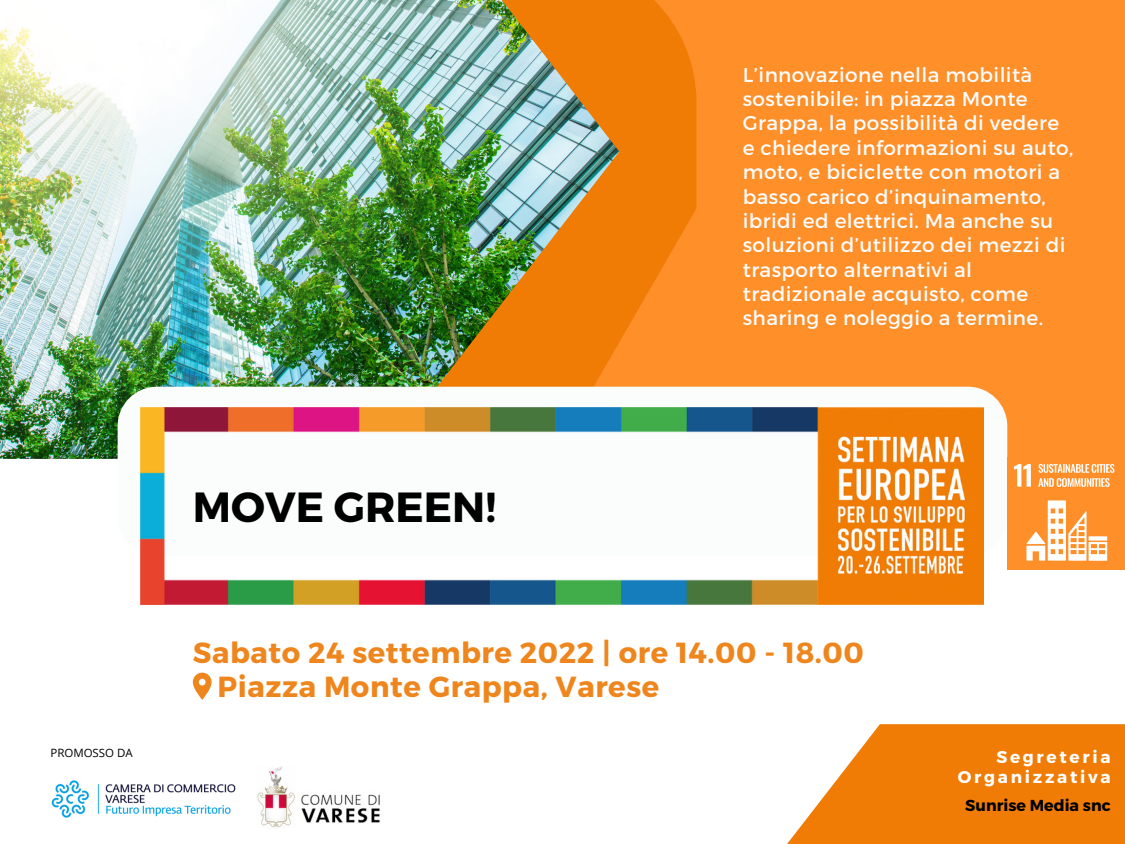
<style>
.page{position:relative;width:1125px;height:844px;background:#fff}
.page>*{position:absolute;margin:0;border:0;box-sizing:border-box;transform-origin:0 0}
.t1{font:700 42.12px "Montserrat";color:#000}
.t2{font:700 29px "Montserrat";letter-spacing:.02em;color:#ee861d}
.t3{font:20px/24.4px "Montserrat";letter-spacing:.02em;color:#fbfcfc}
.t4{font:700 17px/20.1px "Montserrat";letter-spacing:.16em;color:#fff;text-align:right}
.t5{font:700 15.88px "Montserrat";color:#000}
.t6{font:11.5px "Open Sans";color:#000}
</style>
<div class="page">
<div style="left:384px;top:0;width:741px;height:459px;background:#fe8f29"></div>
<svg style="left:619px;top:0;width:77px;height:387px;fill:#f07c05"></svg>
<img style="left:0;top:0;width:619px;height:458px">
<div style="left:118px;top:387px;width:889px;height:168px;background:#fbfcfc;border-radius:39px"></div>
<img style="left:141px;top:408px;width:843px;height:196px">
<svg style="left:193px;top:672px;width:19px;height:28px"></svg>
<img style="left:51px;top:780px;width:185px;height:37px">
<img style="left:257px;top:766px;width:123px;height:62px">
<img style="left:1008px;top:459px;width:117px;height:110px">
<svg style="left:787px;top:724px;width:338px;height:120px;background:#f28e28"></svg>
<p class="t3" style="left:743px;top:61px;width:332px">L’innovazione nella mobilità sostenibile: in piazza Monte<br>Grappa, la possibilità di vedere e chiedere informazioni su auto, moto, e biciclette con motori a basso carico d’inquinamento, ibridi ed elettrici. Ma anche su soluzioni d’utilizzo dei mezzi di trasporto alternativi al tradizionale acquisto, come sharing e noleggio a termine.</p>
<p class="t6" style="left:50px;top:744px;width:84px">PROMOSSO DA</p>
<h1 class="t1" style="left:193px;top:479px;width:305px">MOVE GREEN!</h1>
<h2 class="t2" style="left:193px;top:634px;width:673px">Sabato 24 settembre 2022 | ore 14.00 - 18.00</h2>
<h2 class="t2" style="left:218px;top:668px;width:443px">Piazza Monte Grappa, Varese</h2>
<p class="t4" style="left:958px;top:746px;width:154px">Segreteria<br>Organizzativa</p>
<p class="t5" style="left:965px;top:794px;width:147px">Sunrise Media snc</p>
</div>
